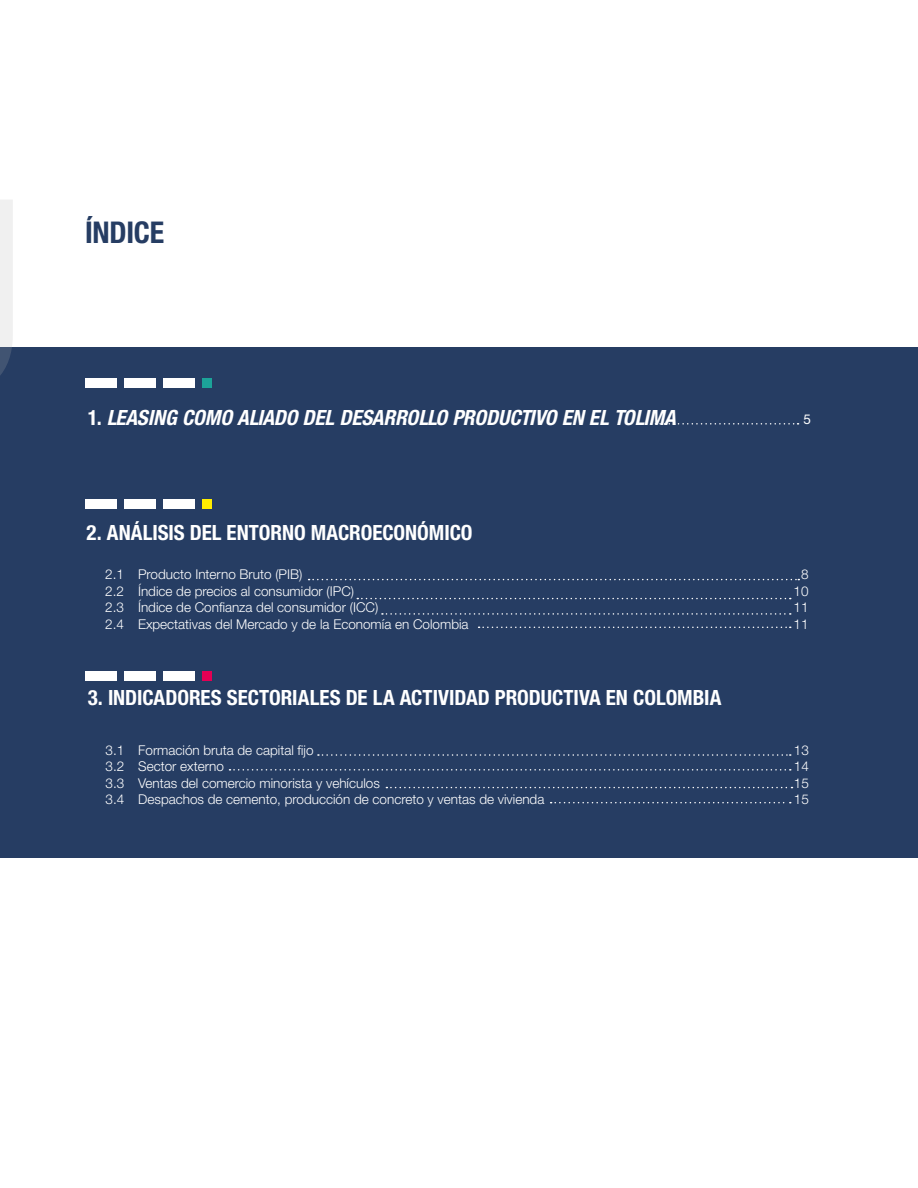
<style>
.page{position:relative;width:918px;height:1188px;background:#fff}
.page>*{position:absolute;margin:0;border:0;box-sizing:border-box;transform-origin:0 0}
.t1{font:700 condensed 30px "Helvetica Neue LT Std";letter-spacing:-.005em;color:#263d63}
.t2{font:700 condensed 21px "Helvetica Neue LT Std";color:#fff}
.t3{font:italic 700 condensed 21px "Helvetica Neue LT Std";letter-spacing:-.005em;color:#fff}
.t4{font:300 13.5px "Helvetica Neue LT Std";color:#fff}
.t5{font:13.5px "Helvetica Neue LT Std";color:#fff}
.s1{font-style:normal}
</style>
<div class="page">
<div style="left:0;top:347px;width:918px;height:511px;background:#263d63"></div>
<div style="left:85px;top:378px;width:31px;height:10px;background:#fff"></div>
<div style="left:124px;top:378px;width:31px;height:10px;background:#fff"></div>
<div style="left:163px;top:378px;width:31px;height:10px;background:#fff"></div>
<div style="left:202px;top:378px;width:10px;height:10px;background:#1ca399"></div>
<div style="left:85px;top:499px;width:31px;height:10px;background:#fff"></div>
<div style="left:124px;top:499px;width:31px;height:10px;background:#fff"></div>
<div style="left:163px;top:499px;width:31px;height:10px;background:#fff"></div>
<div style="left:202px;top:499px;width:10px;height:10px;background:#ffed00"></div>
<div style="left:85px;top:671px;width:31px;height:10px;background:#fff"></div>
<div style="left:124px;top:671px;width:31px;height:10px;background:#fff"></div>
<div style="left:163px;top:671px;width:31px;height:10px;background:#fff"></div>
<div style="left:202px;top:671px;width:10px;height:10px;background:#e30054"></div>
<svg style="left:318px;top:754px;width:473px;height:2px"></svg>
<svg style="left:637px;top:423px;width:162px;height:2px"></svg>
<svg style="left:230px;top:769px;width:561px;height:2px"></svg>
<svg style="left:386px;top:787px;width:407px;height:1px"></svg>
<svg style="left:551px;top:802px;width:240px;height:1px"></svg>
<svg style="left:309px;top:579px;width:490px;height:1px"></svg>
<svg style="left:357px;top:598px;width:434px;height:1px"></svg>
<svg style="left:382px;top:613px;width:409px;height:2px"></svg>
<svg style="left:479px;top:627px;width:312px;height:1px"></svg>
<h1 class="t1" style="left:85px;top:214px;width:81px">ÍNDICE</h1>
<h2 class="t3" style="left:88px;top:404px;width:589px"><span class="s1">1.</span> LEASING COMO ALIADO DEL DESARROLLO PRODUCTIVO EN EL TOLIMA</h2>
<h2 class="t2" style="left:86px;top:520px;width:388px">2. ANÁLISIS DEL ENTORNO MACROECONÓMICO</h2>
<p class="t5" style="left:803px;top:411px;width:9px">5</p>
<p class="t4" style="left:105px;top:566px;width:199px">2.1 Producto Interno Bruto (PIB)</p>
<p class="t4" style="left:801px;top:566px;width:9px">8</p>
<p class="t4" style="left:105px;top:583px;width:250px">2.2 Índice de precios al consumidor (IPC)</p>
<p class="t4" style="left:794px;top:583px;width:17px">10</p>
<p class="t4" style="left:105px;top:599px;width:275px">2.3 Índice de Confianza del consumidor (ICC)</p>
<p class="t4" style="left:794px;top:599px;width:17px">11</p>
<p class="t4" style="left:105px;top:616px;width:365px">2.4 Expectativas del Mercado y de la Economía en Colombia</p>
<p class="t4" style="left:794px;top:616px;width:17px">11</p>
<h2 class="t2" style="left:88px;top:685px;width:635px">3. INDICADORES SECTORIALES DE LA ACTIVIDAD PRODUCTIVA EN COLOMBIA</h2>
<p class="t4" style="left:106px;top:742px;width:210px">3.1 Formación bruta de capital fijo</p>
<p class="t4" style="left:794px;top:742px;width:17px">13</p>
<p class="t4" style="left:106px;top:758px;width:120px">3.2 Sector externo</p>
<p class="t4" style="left:794px;top:758px;width:17px">14</p>
<p class="t4" style="left:106px;top:774px;width:276px">3.3 Ventas del comercio minorista y vehículos</p>
<p class="t4" style="left:794px;top:774px;width:17px">15</p>
<p class="t4" style="left:106px;top:791px;width:440px">3.4 Despachos de cemento, producción de concreto y ventas de vivienda</p>
<p class="t4" style="left:794px;top:791px;width:17px">15</p>
</div>
